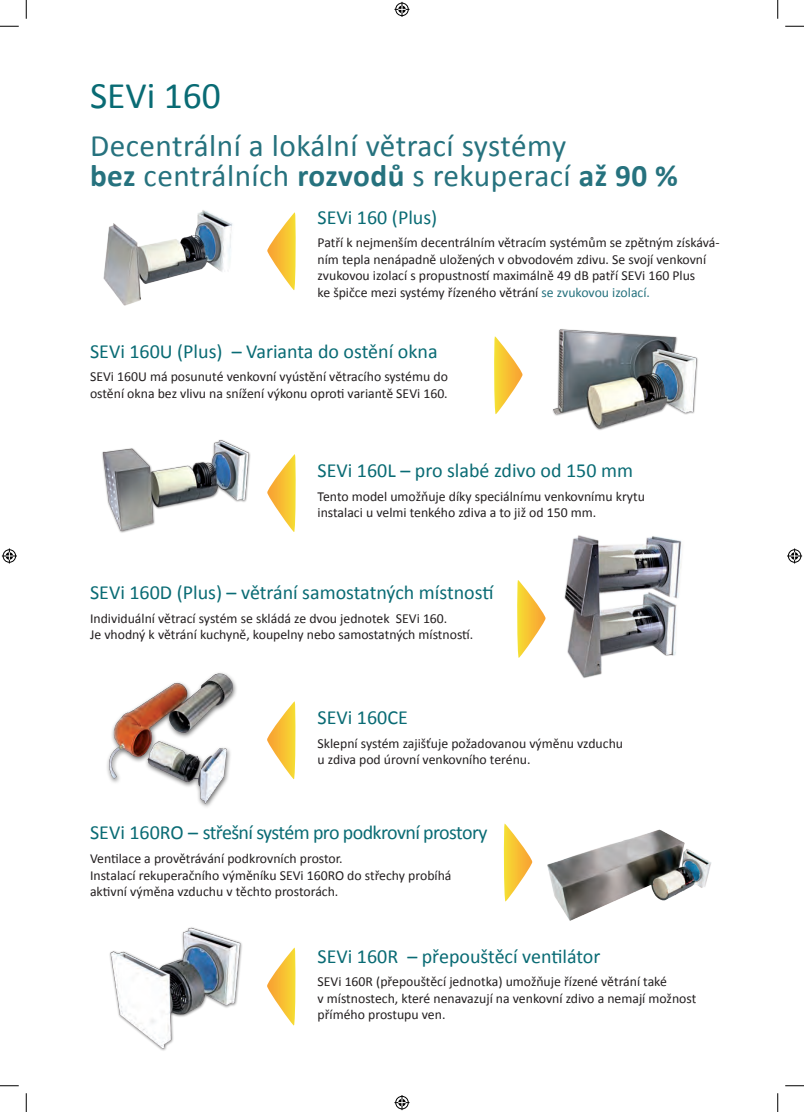
<style>
.page{position:relative;width:804px;height:1112px;background:#fff}
.page>*{position:absolute;margin:0;border:0;box-sizing:border-box;transform-origin:0 0}
.Ueberschrift_H1{font:37.5px "Calibri";color:#096b74}
.t1{font:31.25px/30px "Calibri";letter-spacing:.015em;color:#26727e}
.Ueberschrift_H5{font:20px "Calibri";color:#096b74}
.Ueberschrift_H5-2{font:20px "Calibri";letter-spacing:-.03em;color:#096b74}
.t2{font:13.75px/16.5px "Calibri";color:#231f20}
.s1{font-weight:700}
.s2{color:#26727e}
</style>
<div class="page">
<img style="left:103px;top:210px;width:130px;height:96px">
<svg style="left:267px;top:212px;width:29px;height:78px"></svg>
<svg style="left:267px;top:454px;width:29px;height:78px"></svg>
<svg style="left:517px;top:580px;width:28px;height:78px"></svg>
<svg style="left:267px;top:701px;width:29px;height:78px"></svg>
<svg style="left:503px;top:823px;width:26px;height:78px"></svg>
<svg style="left:267px;top:948px;width:29px;height:77px"></svg>
<svg style="left:494px;top:336px;width:28px;height:78px"></svg>
<img style="left:552px;top:329px;width:146px;height:101px">
<img style="left:102px;top:439px;width:149px;height:94px">
<img style="left:564px;top:535px;width:118px;height:143px">
<img style="left:107px;top:673px;width:130px;height:134px">
<img style="left:109px;top:927px;width:133px;height:124px">
<img style="left:529px;top:829px;width:182px;height:92px">
<svg style="left:0;top:25px;width:19px;height:2px"></svg>
<svg style="left:785px;top:25px;width:19px;height:2px"></svg>
<svg style="left:0;top:1085px;width:19px;height:1px"></svg>
<svg style="left:785px;top:1085px;width:19px;height:1px"></svg>
<svg style="left:25px;top:0;width:2px;height:19px"></svg>
<svg style="left:25px;top:1093px;width:2px;height:19px"></svg>
<svg style="left:777px;top:0;width:1px;height:19px"></svg>
<svg style="left:777px;top:1093px;width:1px;height:19px"></svg>
<svg style="left:394px;top:2px;width:15px;height:15px"></svg>
<svg style="left:394px;top:1095px;width:15px;height:15px"></svg>
<svg style="left:2px;top:548px;width:15px;height:15px"></svg>
<svg style="left:787px;top:548px;width:15px;height:15px"></svg>
<p class="Ueberschrift_H1" style="left:90px;top:72px;width:132px">SEVi 160</p>
<p class="t1" style="left:90px;top:129px;width:589px">Decentrální a lokální větrací systémy<br><span class="s1">bez</span> centrálních <span class="s1">rozvodů</span> s rekuperací <span class="s1">až 90 %</span></p>
<p class="Ueberschrift_H5" style="left:317px;top:205px;width:121px">SEVi 160 (Plus)</p>
<p class="t2" style="left:317px;top:234px;width:403px">Patří k nejmenším decentrálním větracím systémům se zpětným získává&shy;ním tepla nenápadně uložených v obvodovém zdivu. Se svojí venkovní zvukovou izolací s propustností maximálně 49 dB patří SEVi 160 Plus<br>ke špičce mezi systémy řízeného větrání <span class="s2">se zvukovou izolací.</span></p>
<p class="Ueberschrift_H5" style="left:90px;top:338px;width:349px">SEVi 160U (Plus) – Varianta do ostění okna</p>
<p class="t2" style="left:90px;top:368px;width:359px">SEVi 160U má posunuté venkovní vyústění větracího systému do ostění okna bez vlivu na snížení výkonu oproti variantě SEVi 160.</p>
<p class="Ueberschrift_H5" style="left:317px;top:458px;width:317px">SEVi 160L – pro slabé zdivo od 150 mm</p>
<p class="t2" style="left:317px;top:487px;width:329px">Tento model umožňuje díky speciálnímu venkovnímu krytu instalaci u velmi tenkého zdiva a to již od 150 mm.</p>
<p class="Ueberschrift_H5" style="left:90px;top:580px;width:405px">SEVi 160D (Plus) – větrání samostatných místností</p>
<p class="t2" style="left:90px;top:609px;width:385px">Individuální větrací systém se skládá ze dvou jednotek SEVi 160.<br>Je vhodný k větrání kuchyně, koupelny nebo samostatných místností.</p>
<p class="Ueberschrift_H5" style="left:317px;top:705px;width:92px">SEVi 160CE</p>
<p class="t2" style="left:317px;top:734px;width:307px">Sklepní systém zajišťuje požadovanou výměnu vzduchu u zdiva pod úrovní venkovního terénu.</p>
<p class="Ueberschrift_H5-2" style="left:90px;top:820px;width:399px">SEVi 160RO – střešní systém pro podkrovní prostory</p>
<p class="t2" style="left:90px;top:850px;width:254px">Ventilace a provětrávání podkrovních prostor.</p>
<p class="t2" style="left:90px;top:866px;width:363px">Instalací rekuperačního výměníku SEVi 160RO do střechy probíhá</p>
<p class="t2" style="left:90px;top:883px;width:250px">aktivní výměna vzduchu v těchto prostorách.</p>
<p class="Ueberschrift_H5" style="left:317px;top:943px;width:284px">SEVi 160R – přepouštěcí ventilátor</p>
<p class="t2" style="left:317px;top:973px;width:380px">SEVi 160R (přepouštěcí jednotka) umožňuje řízené větrání také<br>v místnostech, které nenavazují na venkovní zdivo a nemají možnost přímého prostupu ven.</p>
</div>
